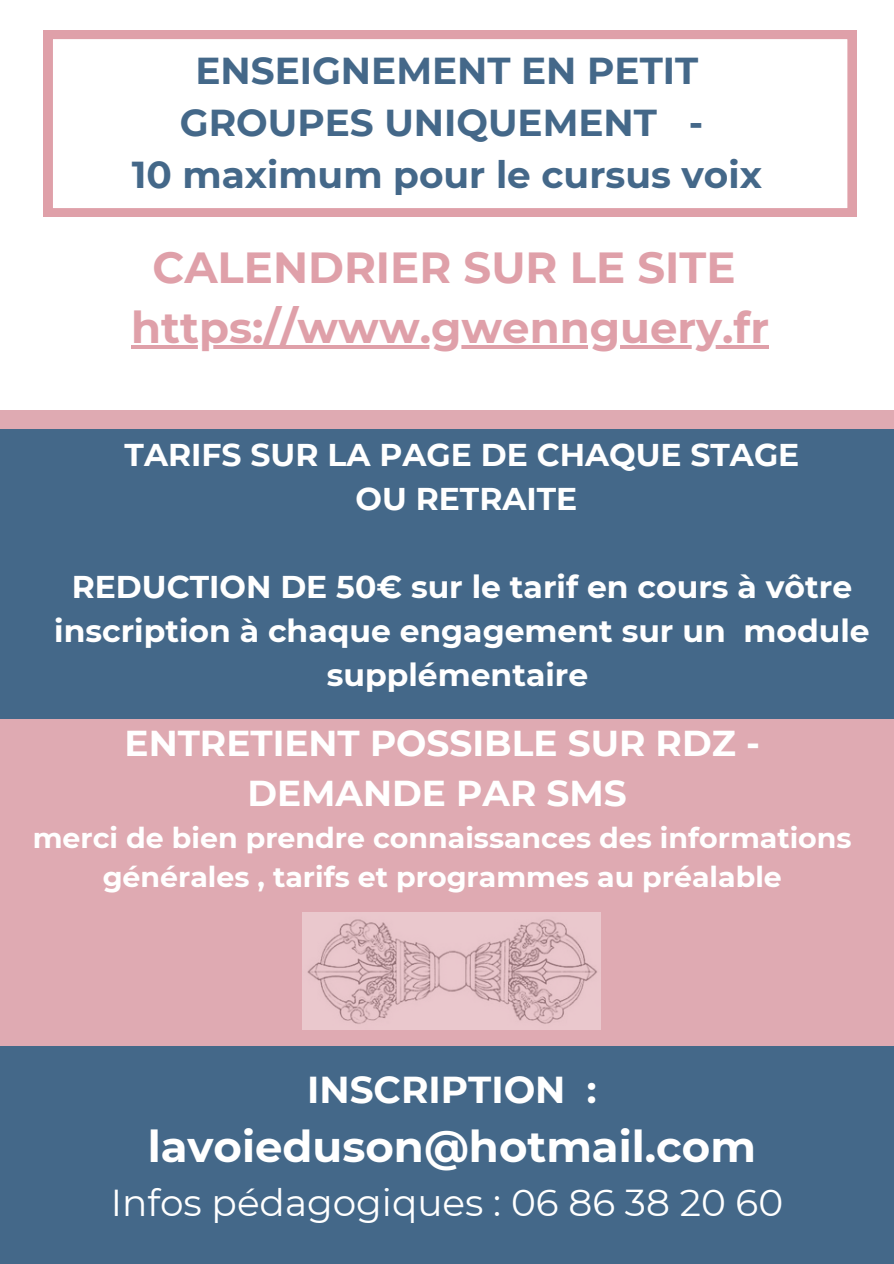
<style>
.page{position:relative;width:894px;height:1264px;background:#fff}
.page>*{position:absolute;margin:0;border:0;box-sizing:border-box;transform-origin:0 0}
.t1{font:700 43.5px "Montserrat";color:#dfa0a9}
.t2{font:700 43.5px "Montserrat";color:#fff}
.t3{font:700 37.35px/51.8px "Montserrat";color:#446889;text-align:center}
.t4{font:37.35px "Montserrat";color:#fff}
.t5{font:700 37.35px "Montserrat";color:#fff}
.t6{font:700 35.85px "Montserrat";color:#fff}
.t7{font:700 31.35px/43.8px "Montserrat";color:#fff;text-align:center}
.t8{font:700 28.35px/39.3px "Montserrat";color:#fff;text-align:center}
</style>
<div class="page">
<div style="left:0;top:0;width:893px;height:1263px;background:#dfaab2"></div>
<div style="left:0;top:1046px;width:893px;height:217px;background:#446889"></div>
<div style="left:0;top:429px;width:893px;height:289px;background:#446889"></div>
<img style="left:303px;top:912px;width:297px;height:117px">
<div style="left:0;top:0;width:893px;height:409px;background:#fff"></div>
<svg style="left:44px;top:30px;width:812px;height:187px"></svg>
<svg style="left:131px;top:345px;width:637px;height:4px;fill:#dfa0a9"></svg>
<h4 class="t3" style="left:132px;top:45px;width:631px">ENSEIGNEMENT EN PETIT<br>GROUPES UNIQUEMENT -<br>10 maximum pour le cursus voix</h4>
<p class="t1" style="left:152px;top:240px;width:584px">CALENDRIER SUR LE SITE</p>
<h3 class="t1" style="left:131px;top:301px;width:639px">https://www.gwennguery.fr</h3>
<h2 class="t7" style="left:125px;top:433px;width:676px">TARIFS SUR LA PAGE DE CHAQUE STAGE<br>OU RETRAITE</h2>
<h1 class="t7" style="left:54px;top:565px;width:816px">REDUCTION DE 50€ sur le tarif en cours à vôtre inscription à chaque engagement sur un module supplémentaire</h1>
<p class="t6" style="left:124px;top:721px;width:636px">ENTRETIENT POSSIBLE SUR RDZ -</p>
<p class="t6" style="left:247px;top:771px;width:380px">DEMANDE PAR SMS</p>
<p class="t8" style="left:33px;top:817px;width:820px">merci de bien prendre connaissances des informations générales , tarifs et programmes au préalable</p>
<p class="t5" style="left:307px;top:1067px;width:291px">INSCRIPTION :</p>
<p class="t2" style="left:148px;top:1119px;width:609px">lavoieduson@hotmail.com</p>
<p class="t4" style="left:111px;top:1179px;width:673px">Infos pédagogiques : 06 86 38 20 60</p>
</div>
